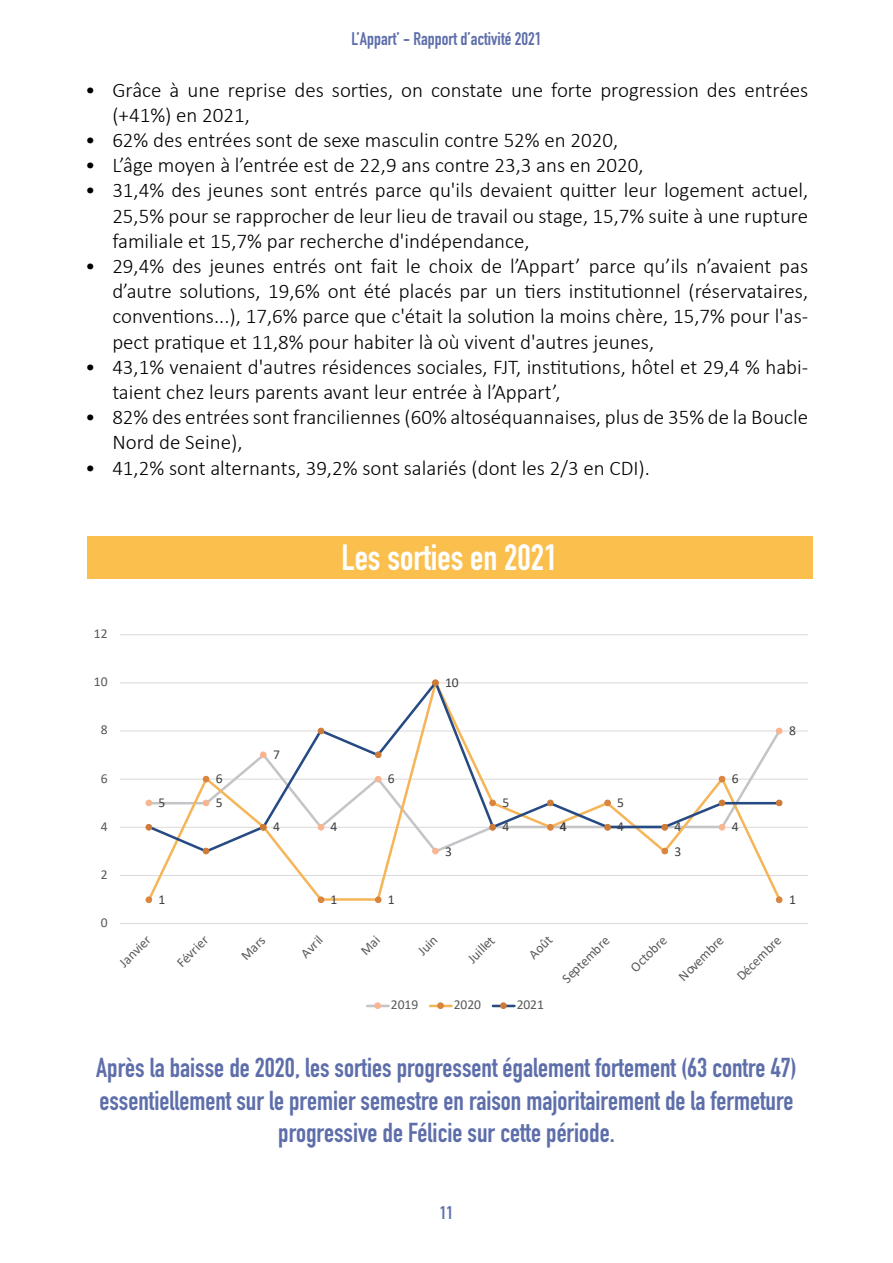
<style>
.page{position:relative;width:893px;height:1263px;background:#fff}
.page>*{position:absolute;margin:0;border:0;box-sizing:border-box;transform-origin:0 0}
.t1{font:700 36px "DIN Condensed";color:#fff}
.t2{font:700 27px/32.4px "DIN Condensed";color:#5d6eaa;text-align:center}
.t3{font:300 21px/25.2px "Calibri";color:#000}
.t4{font:700 18px "DIN Condensed";color:#5d6eaa}
.t5{font:13.65px "Calibri";letter-spacing:-.005em;color:#595959}
.t6{font:13.65px "Calibri";color:#404040}
</style>
<div class="page">
<div style="left:87px;top:536px;width:725px;height:43px;background:#fbbf4e"></div>
<hr style="left:120px;top:875px;width:688px;height:1px;background:#d9d9d9">
<hr style="left:120px;top:827px;width:688px;height:1px;background:#d9d9d9">
<hr style="left:120px;top:779px;width:688px;height:1px;background:#d9d9d9">
<hr style="left:120px;top:730px;width:688px;height:1px;background:#d9d9d9">
<hr style="left:120px;top:682px;width:688px;height:1px;background:#d9d9d9">
<hr style="left:120px;top:634px;width:688px;height:1px;background:#d9d9d9">
<hr style="left:120px;top:923px;width:688px;height:1px;background:#d9d9d9">
<svg style="left:146px;top:682px;width:637px;height:221px"></svg>
<div style="left:146px;top:896px;width:6px;height:7px;border:1px solid #db843d;border-radius:50%"></div>
<div style="left:318px;top:896px;width:6px;height:7px;border:1px solid #db843d;border-radius:50%"></div>
<div style="left:375px;top:896px;width:6px;height:7px;border:1px solid #db843d;border-radius:50%"></div>
<div style="left:776px;top:896px;width:6px;height:7px;border:1px solid #db843d;border-radius:50%"></div>
<svg style="left:146px;top:679px;width:636px;height:175px"></svg>
<svg style="left:146px;top:824px;width:6px;height:6px"></svg>
<svg style="left:203px;top:848px;width:6px;height:6px"></svg>
<svg style="left:260px;top:824px;width:6px;height:6px"></svg>
<svg style="left:318px;top:728px;width:6px;height:6px"></svg>
<svg style="left:375px;top:752px;width:6px;height:6px"></svg>
<div style="left:375px;top:751px;width:6px;height:7px;border:1px solid #cc7b38;border-radius:50%"></div>
<div style="left:432px;top:680px;width:7px;height:6px;border:1px solid #cc7b38;border-radius:50%"></div>
<div style="left:489px;top:824px;width:7px;height:6px;border:1px solid #cc7b38;border-radius:50%"></div>
<div style="left:547px;top:800px;width:7px;height:6px;border:1px solid #cc7b38;border-radius:50%"></div>
<div style="left:604px;top:824px;width:7px;height:6px;border:1px solid #cc7b38;border-radius:50%"></div>
<svg style="left:662px;top:824px;width:6px;height:6px"></svg>
<div style="left:661px;top:824px;width:7px;height:6px;border:1px solid #cc7b38;border-radius:50%"></div>
<svg style="left:719px;top:800px;width:6px;height:6px"></svg>
<svg style="left:776px;top:800px;width:6px;height:6px"></svg>
<hr style="left:367px;top:1005px;width:22px;height:2px;background:#c4c5c9">
<div style="left:374px;top:1002px;width:7px;height:7px;border:1px solid #f9b590;border-radius:50%"></div>
<hr style="left:430px;top:1005px;width:22px;height:2px;background:#f5b659">
<div style="left:437px;top:1002px;width:7px;height:7px;border:1px solid #db843d;border-radius:50%"></div>
<hr style="left:493px;top:1005px;width:21px;height:2px;background:#264a83">
<div style="left:500px;top:1002px;width:7px;height:7px;border:1px solid #cc7b38;border-radius:50%"></div>
<p class="t4" style="left:351px;top:26px;width:191px">L’Appart’ - Rapport d’activité 2021</p>
<p class="t3" style="left:112px;top:77px;width:697px;text-indent:-27px">• Grâce à une reprise des sorties, on constate une forte progression des entrées (+41%) en 2021,</p>
<p class="t3" style="left:85px;top:127px;width:534px">• 62% des entrées sont de sexe masculin contre 52% en 2020,</p>
<p class="t3" style="left:85px;top:152px;width:560px">• L’âge moyen à l’entrée est de 22,9 ans contre 23,3 ans en 2020,</p>
<p class="t3" style="left:112px;top:178px;width:697px;text-align:justify;text-indent:-27px">• 31,4% des jeunes sont entrés parce qu'ils devaient quitter leur logement actuel, 25,5% pour se rapprocher de leur lieu de travail ou stage, 15,7% suite à une rupture familiale et 15,7% par recherche d'indépendance,</p>
<p class="t3" style="left:112px;top:253px;width:697px;text-align:justify;text-indent:-27px">• 29,4% des jeunes entrés ont fait le choix de l’Appart’ parce qu’ils n’avaient pas d’autre solutions, 19,6% ont été placés par un tiers institutionnel (réservataires, conventions...), 17,6% parce que c'était la solution la moins chère, 15,7% pour l'as&shy;pect pratique et 11,8% pour habiter là où vivent d'autres jeunes,</p>
<p class="t3" style="left:112px;top:354px;width:697px;text-indent:-27px">• 43,1% venaient d'autres résidences sociales, FJT, institutions, hôtel et 29,4 % habi&shy;taient chez leurs parents avant leur entrée à l’Appart’,</p>
<p class="t3" style="left:112px;top:404px;width:697px;text-indent:-27px">• 82% des entrées sont franciliennes (60% altoséquannaises, plus de 35% de la Boucle<br>Nord de Seine),</p>
<p class="t3" style="left:85px;top:455px;width:566px">• 41,2% sont alternants, 39,2% sont salariés (dont les 2/3 en CDI).</p>
<p class="t1" style="left:341px;top:533px;width:218px">Les sorties en 2021</p>
<p class="t5" style="left:94px;top:623px;width:15px">12</p>
<p class="t5" style="left:94px;top:672px;width:15px">10</p>
<p class="t6" style="left:445px;top:673px;width:15px">10</p>
<p class="t5" style="left:101px;top:720px;width:8px">8</p>
<p class="t5" style="left:101px;top:768px;width:8px">6</p>
<p class="t5" style="left:101px;top:817px;width:8px">4</p>
<p class="t5" style="left:101px;top:865px;width:8px">2</p>
<p class="t5" style="left:101px;top:913px;width:8px">0</p>
<p class="t6" style="left:789px;top:721px;width:8px">8</p>
<p class="t6" style="left:273px;top:745px;width:8px">7</p>
<p class="t6" style="left:216px;top:769px;width:8px">6</p>
<p class="t6" style="left:388px;top:769px;width:8px">6</p>
<p class="t6" style="left:732px;top:769px;width:8px">6</p>
<p class="t6" style="left:159px;top:793px;width:8px">5</p>
<p class="t6" style="left:216px;top:793px;width:8px">5</p>
<p class="t6" style="left:502px;top:793px;width:8px">5</p>
<p class="t6" style="left:617px;top:793px;width:8px">5</p>
<p class="t6" style="left:273px;top:817px;width:8px">4</p>
<p class="t6" style="left:330px;top:817px;width:8px">4</p>
<p class="t6" style="left:502px;top:817px;width:8px">4</p>
<p class="t6" style="left:617px;top:817px;width:8px">4</p>
<p class="t6" style="left:674px;top:817px;width:8px">4</p>
<p class="t6" style="left:732px;top:817px;width:8px">4</p>
<p class="t6" style="left:560px;top:817px;width:8px">4</p>
<p class="t6" style="left:445px;top:841px;width:8px">3</p>
<p class="t6" style="left:674px;top:841px;width:8px">3</p>
<p class="t6" style="left:158px;top:890px;width:8px">1</p>
<p class="t6" style="left:330px;top:890px;width:8px">1</p>
<p class="t6" style="left:388px;top:890px;width:8px">1</p>
<p class="t6" style="left:789px;top:890px;width:8px">1</p>
<p class="t5" style="left:115px;top:958px;width:40px;rotate:-45deg">Janvier</p>
<p class="t5" style="left:172px;top:958px;width:40px;rotate:-45deg">Février</p>
<p class="t5" style="left:237px;top:951px;width:29px;rotate:-45deg">Mars</p>
<p class="t5" style="left:296px;top:949px;width:26px;rotate:-45deg">Avril</p>
<p class="t5" style="left:413px;top:946px;width:23px;rotate:-45deg">Juin</p>
<p class="t5" style="left:463px;top:954px;width:33px;rotate:-45deg">Juillet</p>
<p class="t5" style="left:524px;top:950px;width:29px;rotate:-45deg">Août</p>
<p class="t5" style="left:557px;top:974px;width:63px;rotate:-45deg">Septembre</p>
<p class="t5" style="left:626px;top:963px;width:47px;rotate:-45deg">Octobre</p>
<p class="t5" style="left:674px;top:972px;width:59px;rotate:-45deg">Novembre</p>
<p class="t5" style="left:732px;top:971px;width:58px;rotate:-45deg">Décembre</p>
<p class="t5" style="left:391px;top:995px;width:29px">2019</p>
<p class="t5" style="left:454px;top:995px;width:29px">2020</p>
<p class="t5" style="left:517px;top:995px;width:29px">2021</p>
<p class="t2" style="left:96px;top:1051px;width:702px">Après la baisse de 2020, les sorties progressent également fortement (63 contre 47) essentiellement sur le premier semestre en raison majoritairement de la fermeture progressive de Félicie sur cette période.</p>
<p class="t4" style="left:440px;top:1201px;width:15px">11</p>
</div>
